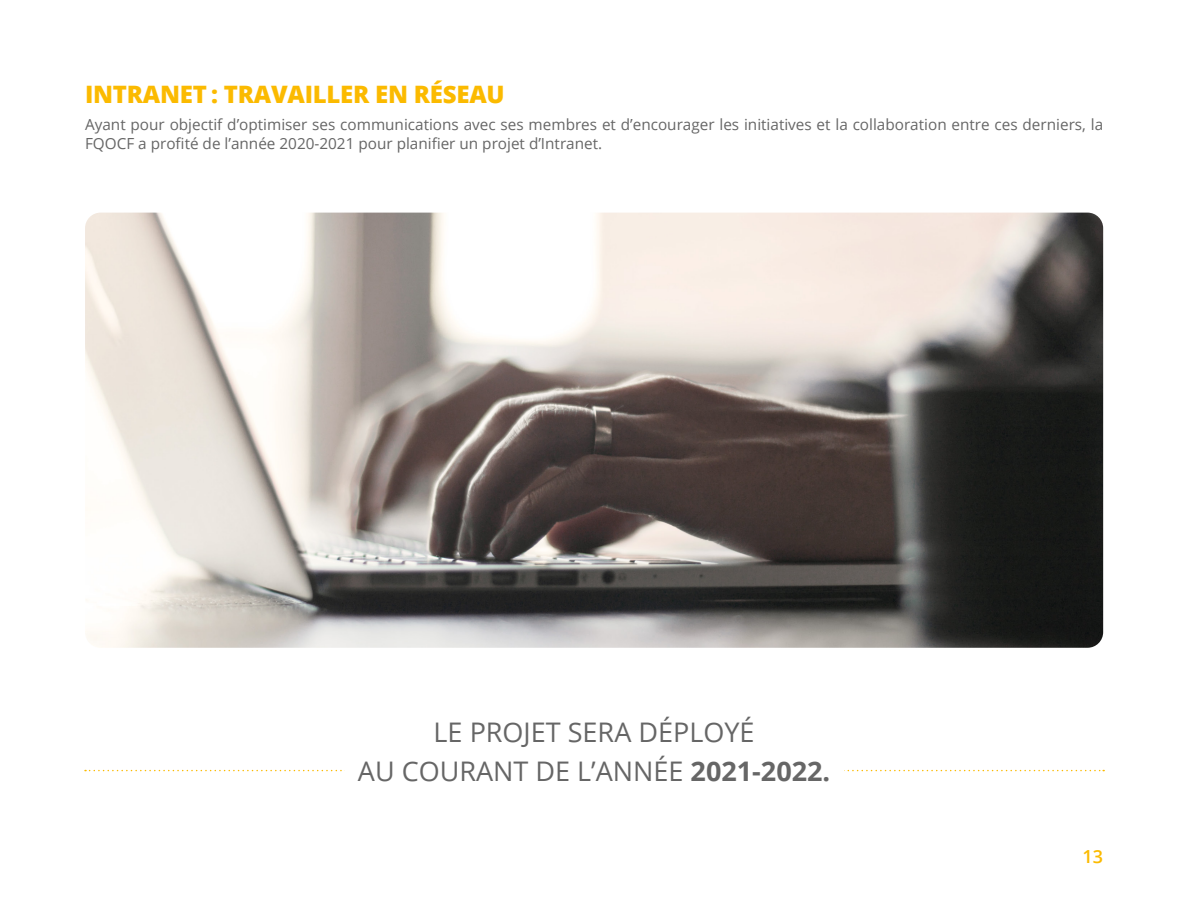
<style>
.page{position:relative;width:1188px;height:918px;background:#fff}
.page>*{position:absolute;margin:0;border:0;box-sizing:border-box;transform-origin:0 0}
.t1{font:27px "Open Sans";color:#666}
.t2{font:800 24px "Open Sans";letter-spacing:-.01em;color:#fbba00}
.t3{font:600 18px "Open Sans";color:#fbba00}
.t4{font:15.3px/18.3px "Open Sans";color:#666}
.s1{font-weight:700}
</style>
<div class="page">
<img style="left:85px;top:213px;width:1018px;height:435px">
<svg style="left:85px;top:770px;width:1019px;height:1px"></svg>
<div style="left:345px;top:721px;width:498px;height:60px;background:#fff"></div>
<p class="t2" style="left:85px;top:76px;width:421px">INTRANET : TRAVAILLER EN RÉSEAU</p>
<p class="t4" style="left:85px;top:115px;width:1020px">Ayant pour objectif d’optimiser ses communications avec ses membres et d’encourager les initiatives et la collaboration entre ces derniers, la<br>FQOCF a profité de l’année 2020-2021 pour planifier un projet d’Intranet.</p>
<p class="t1" style="left:434px;top:714px;width:322px">LE PROJET SERA DÉPLOYÉ</p>
<p class="t1" style="left:358px;top:753px;width:474px">AU COURANT DE L’ANNÉE <span class="s1">2021-2022.</span></p>
<p class="t3" style="left:1083px;top:844px;width:22px">13</p>
</div>
